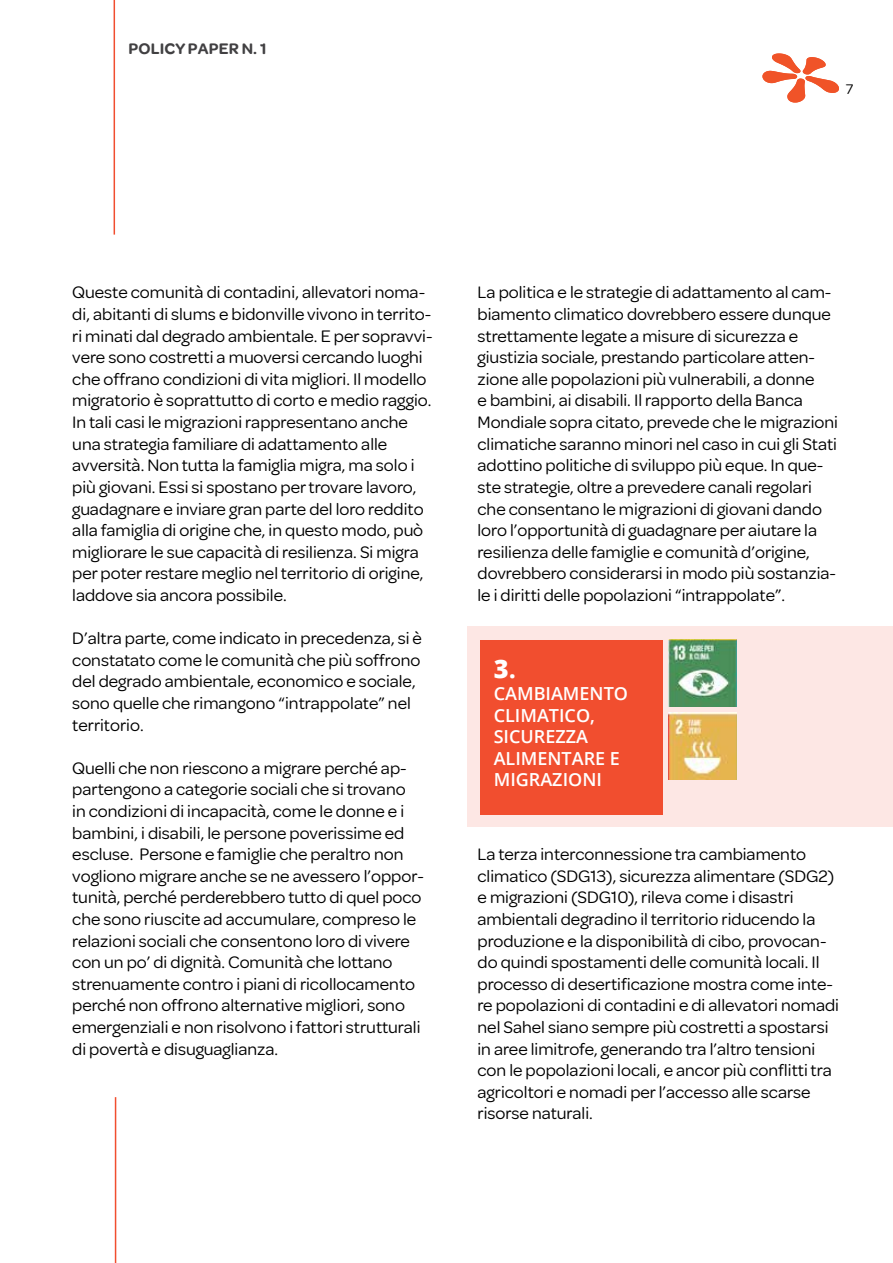
<style>
.page{position:relative;width:893px;height:1263px;background:#fff}
.page>*{position:absolute;margin:0;border:0;box-sizing:border-box;transform-origin:0 0}
.t1{font:800 25.5px "Open Sans";color:#fff}
.t2{font:18px/21.6px "Omnes";color:#000}
.t3{font:600 18px/21.6px "Open Sans";color:#fff}
.t4{font:600 16.5px "Omnes";letter-spacing:.01em;color:#414042}
.t5{font:15px "Omnes";color:#000}
.s1{font-weight:700}
</style>
<div class="page">
<div style="left:468px;top:626px;width:425px;height:201px;background:#fde7e4"></div>
<svg style="left:762px;top:53px;width:77px;height:50px"></svg>
<hr style="left:115px;top:1097px;width:1px;height:166px;background:#f14e2f">
<hr style="left:114px;top:0;width:1px;height:235px;background:#f14e2f">
<div style="left:481px;top:640px;width:182px;height:174px;background:#f14e2f"></div>
<img style="left:669px;top:640px;width:68px;height:67px">
<img style="left:669px;top:713px;width:68px;height:67px">
<p class="t4" style="left:129px;top:37px;width:139px">POLICY PAPER N. 1</p>
<p class="t5" style="left:846px;top:79px;width:9px">7</p>
<p class="t2" style="left:72px;top:281px;width:362px">Queste comunità di contadini, allevatori noma&shy;di, abitanti di slums e bidonville vivono in territo&shy;ri minati dal degrado ambientale. E per sopravvi&shy;vere sono costretti a muoversi cercando luoghi che offrano condizioni di vita migliori. Il modello migratorio è soprattutto di corto e medio raggio.<br>In tali casi le migrazioni rappresentano anche una strategia familiare di adattamento alle avversità. Non tutta la famiglia migra, ma solo i più giovani. Essi si spostano per trovare lavoro, guadagnare e inviare gran parte del loro reddito alla famiglia di origine che, in questo modo, può migliorare le sue capacità di resilienza. Si migra per poter restare meglio nel territorio di origine, laddove sia ancora possibile.</p>
<p class="t2" style="left:72px;top:626px;width:351px">D’altra parte, come indicato in precedenza, si è constatato come le comunità che più soffrono del degrado ambientale, economico e sociale, sono quelle che rimangono “intrappolate” nel territorio.</p>
<p class="t2" style="left:72px;top:756px;width:353px">Quelli che non riescono a migrare perché ap&shy;partengono a categorie sociali che si trovano<br>in condizioni di incapacità, come le donne e i bambini, i disabili, le persone poverissime ed escluse. Persone e famiglie che peraltro non vogliono migrare anche se ne avessero l’oppor&shy;tunità, perché perderebbero tutto di quel poco che sono riuscite ad accumulare, compreso le relazioni sociali che consentono loro di vivere con un po’ di dignità. Comunità che lottano strenuamente contro i piani di ricollocamento perché non offrono alternative migliori, sono emergenziali e non risolvono i fattori strutturali di povertà e disuguaglianza.</p>
<p class="t2" style="left:477px;top:281px;width:362px">La politica e le strategie di adattamento al cam&shy;biamento climatico dovrebbero essere dunque strettamente legate a misure di sicurezza e giustizia sociale, prestando particolare atten&shy;zione alle popolazioni più vulnerabili, a donne<br>e bambini, ai disabili. Il rapporto della Banca Mondiale sopra citato, prevede che le migrazioni climatiche saranno minori nel caso in cui gli Stati adottino politiche di sviluppo più eque. In que&shy;ste strategie, oltre a prevedere canali regolari che consentano le migrazioni di giovani dando loro l’opportunità di guadagnare per aiutare la resilienza delle famiglie e comunità d’origine, dovrebbero considerarsi in modo più sostanzia&shy;le i diritti delle popolazioni “intrappolate”.</p>
<h1 class="t1" style="left:494px;top:650px;width:24px">3<span class="s1">.</span></h1>
<p class="t3" style="left:494px;top:682px;width:136px">CAMBIAMENTO<br>CLIMATICO,<br>SICUREZZA<br>ALIMENTARE E<br>MIGRAZIONI</p>
<p class="t2" style="left:477px;top:842px;width:363px">La terza interconnessione tra cambiamento climatico (SDG13), sicurezza alimentare (SDG2) e migrazioni (SDG10), rileva come i disastri ambientali degradino il territorio riducendo la produzione e la disponibilità di cibo, provocan&shy;do quindi spostamenti delle comunità locali. Il processo di desertificazione mostra come inte&shy;re popolazioni di contadini e di allevatori nomadi nel Sahel siano sempre più costretti a spostarsi in aree limitrofe, generando tra l’altro tensioni con le popolazioni locali, e ancor più conflitti tra agricoltori e nomadi per l’accesso alle scarse risorse naturali.</p>
</div>
